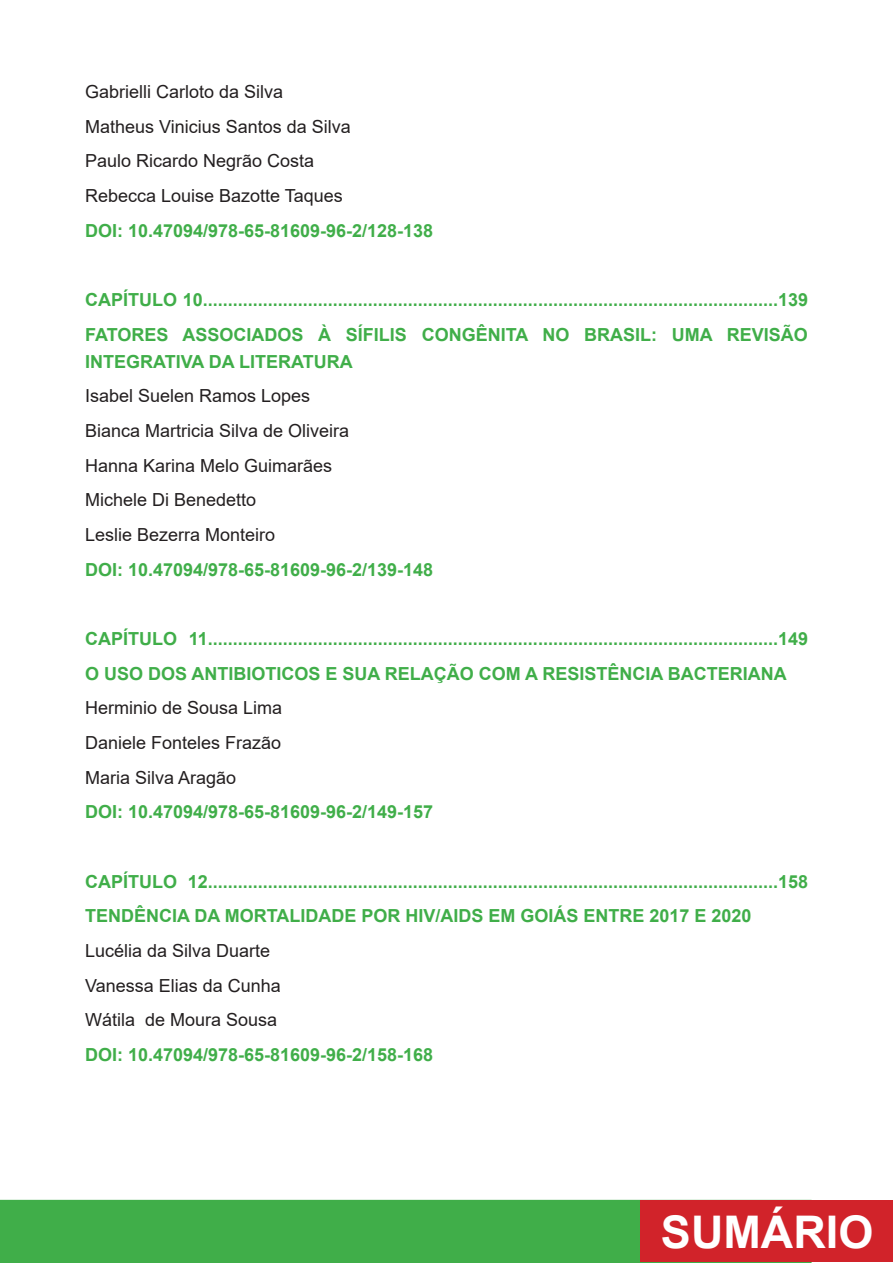
<style>
.page{position:relative;width:893px;height:1263px;background:#fff}
.page>*{position:absolute;margin:0;border:0;box-sizing:border-box;transform-origin:0 0}
.t1{font:700 45px "Arial";color:#fff}
.t2{font:700 18px/27px "Arial";color:#40ae49}
.t3{font:18px "Arial";color:#231f20}
</style>
<div class="page">
<div style="left:0;top:1200px;width:812px;height:63px;background:#40ae49"></div>
<div style="left:641px;top:1200px;width:252px;height:62px;background:#d1232a"></div>
<p class="t3" style="left:85px;top:79px;width:200px">Gabrielli Carloto da Silva</p>
<p class="t3" style="left:85px;top:114px;width:267px">Matheus Vinicius Santos da Silva</p>
<p class="t3" style="left:85px;top:149px;width:231px">Paulo Ricardo Negrão Costa</p>
<p class="t3" style="left:85px;top:183px;width:259px">Rebecca Louise Bazotte Taques</p>
<p class="t2" style="left:85px;top:217px;width:350px">DOI: 10.47094/978-65-81609-96-2/128-138</p>
<p class="t2" style="left:85px;top:286px;width:725px">CAPÍTULO 10...................................................................................................................139</p>
<p class="t2" style="left:85px;top:321px;width:724px">FATORES ASSOCIADOS À SÍFILIS CONGÊNITA NO BRASIL: UMA REVISÃO<br>INTEGRATIVA DA LITERATURA</p>
<p class="t3" style="left:85px;top:384px;width:227px">Isabel Suelen Ramos Lopes</p>
<p class="t3" style="left:85px;top:418px;width:266px">Bianca Martricia Silva de Oliveira</p>
<p class="t3" style="left:85px;top:453px;width:249px">Hanna Karina Melo Guimarães</p>
<p class="t3" style="left:85px;top:488px;width:173px">Michele Di Benedetto</p>
<p class="t3" style="left:85px;top:522px;width:192px">Leslie Bezerra Monteiro</p>
<p class="t2" style="left:85px;top:556px;width:350px">DOI: 10.47094/978-65-81609-96-2/139-148</p>
<p class="t2" style="left:85px;top:625px;width:725px">CAPÍTULO 11..................................................................................................................149</p>
<p class="t2" style="left:85px;top:660px;width:703px">O USO DOS ANTIBIOTICOS E SUA RELAÇÃO COM A RESISTÊNCIA BACTERIANA</p>
<p class="t3" style="left:85px;top:696px;width:199px">Herminio de Sousa Lima</p>
<p class="t3" style="left:85px;top:730px;width:198px">Daniele Fonteles Frazão</p>
<p class="t3" style="left:85px;top:765px;width:153px">Maria Silva Aragão</p>
<p class="t2" style="left:85px;top:799px;width:350px">DOI: 10.47094/978-65-81609-96-2/149-157</p>
<p class="t2" style="left:85px;top:868px;width:725px">CAPÍTULO 12..................................................................................................................158</p>
<p class="t2" style="left:85px;top:903px;width:668px">TENDÊNCIA DA MORTALIDADE POR HIV/AIDS EM GOIÁS ENTRE 2017 E 2020</p>
<p class="t3" style="left:85px;top:938px;width:187px">Lucélia da Silva Duarte</p>
<p class="t3" style="left:85px;top:973px;width:197px">Vanessa Elias da Cunha</p>
<p class="t3" style="left:85px;top:1007px;width:194px">Wátila de Moura Sousa</p>
<p class="t2" style="left:85px;top:1041px;width:350px">DOI: 10.47094/978-65-81609-96-2/158-168</p>
<h1 class="t1" style="left:661px;top:1200px;width:214px">SUMÁRIO</h1>
</div>
